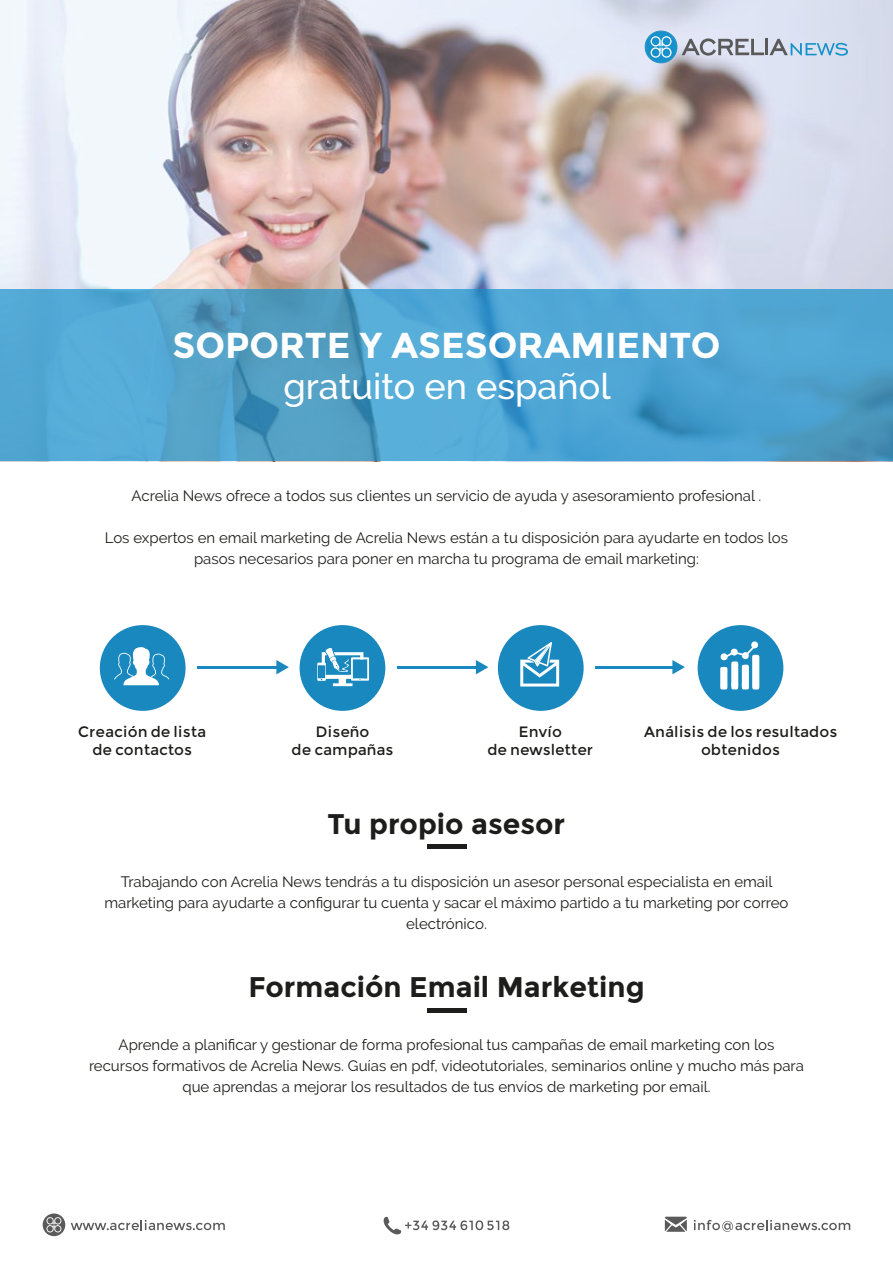
<style>
.page{position:relative;width:893px;height:1263px;background:#fff}
.page>*{position:absolute;margin:0;border:0;box-sizing:border-box;transform-origin:0 0}
.t1{font:700 36px "Montserrat";color:#fff}
.t2{font:500 36px "Raleway";color:#fff}
.t3{font:700 28.35px "Montserrat";color:#1d1d1b}
.t4{font:15px/21px "Raleway";color:#1d1d1b;text-align:center}
.t5{font:15px/18px "Montserrat";color:#1d1d1b;text-align:center}
</style>
<div class="page">
<img style="left:0;top:0;width:893px;height:461px">
<svg style="left:0;top:289px;width:893px;height:171px;background:#4fa4cf"></svg>
<hr style="left:397px;top:666px;width:82px;height:3px;background:#1988be">
<hr style="left:595px;top:666px;width:77px;height:3px;background:#1988be">
<hr style="left:197px;top:666px;width:83px;height:3px;background:#1988be">
<hr style="left:427px;top:845px;width:39px;height:4px;background:#1d1d1b">
<div style="left:100px;top:625px;width:86px;height:86px;background:#1988be;border-radius:50%"></div>
<div style="left:300px;top:625px;width:85px;height:86px;background:#1988be;border-radius:50%"></div>
<div style="left:498px;top:625px;width:86px;height:86px;background:#1988be;border-radius:50%"></div>
<div style="left:698px;top:625px;width:85px;height:86px;background:#1988be;border-radius:50%"></div>
<hr style="left:427px;top:1008px;width:39px;height:4px;background:#1d1d1b">
<svg style="left:276px;top:660px;width:13px;height:14px"></svg>
<svg style="left:476px;top:660px;width:12px;height:14px"></svg>
<svg style="left:672px;top:660px;width:13px;height:14px"></svg>
<svg style="left:520px;top:642px;width:39px;height:44px"></svg>
<svg style="left:720px;top:641px;width:39px;height:48px"></svg>
<svg style="left:114px;top:647px;width:55px;height:38px"></svg>
<svg style="left:317px;top:648px;width:52px;height:38px"></svg>
<svg style="left:645px;top:31px;width:32px;height:32px"></svg>
<div style="left:645px;top:31px;width:32px;height:32px;border:1px solid #3293c5;border-radius:50%"></div>
<svg style="left:651px;top:36px;width:20px;height:22px"></svg>
<svg style="left:682px;top:38px;width:166px;height:18px;background:#abb9c9"></svg>
<svg style="left:71px;top:1220px;width:154px;height:10px"></svg>
<svg style="left:694px;top:1220px;width:156px;height:12px"></svg>
<svg style="left:383px;top:1217px;width:126px;height:18px"></svg>
<svg style="left:665px;top:1217px;width:22px;height:15px"></svg>
<svg style="left:43px;top:1213px;width:22px;height:23px"></svg>
<h1 class="t1" style="left:172px;top:324px;width:550px">SOPORTE Y ASESORAMIENTO</h1>
<h1 class="t2" style="left:283px;top:365px;width:329px">gratuito en español</h1>
<p class="t4" style="left:132px;top:485px;width:631px">Acrelia News ofrece a todos sus clientes un servicio de ayuda y asesoramiento profesional .</p>
<p class="t4" style="left:105px;top:527px;width:685px">Los expertos en email marketing de Acrelia News están a tu disposición para ayudarte en todos los pasos necesarios para poner en marcha tu programa de email marketing:</p>
<p class="t5" style="left:78px;top:723px;width:129px">Creación de lista de contactos</p>
<p class="t5" style="left:292px;top:723px;width:103px">Diseño<br>de campañas</p>
<p class="t5" style="left:487px;top:723px;width:107px">Envío<br>de newsletter</p>
<p class="t5" style="left:644px;top:723px;width:195px">Análisis de los resultados obtenidos</p>
<h2 class="t3" style="left:328px;top:807px;width:239px">Tu propio asesor</h2>
<p class="t4" style="left:104px;top:871px;width:686px">Trabajando con Acrelia News tendrás a tu disposición un asesor personal especialista en email marketing para ayudarte a configurar tu cuenta y sacar el máximo partido a tu marketing por correo electrónico.</p>
<h2 class="t3" style="left:248px;top:970px;width:398px">Formación Email Marketing</h2>
<p class="t4" style="left:89px;top:1035px;width:716px">Aprende a planificar y gestionar de forma profesional tus campañas de email marketing con los recursos formativos de Acrelia News. Guías en pdf, videotutoriales, seminarios online y mucho más para que aprendas a mejorar los resultados de tus envíos de marketing por email.</p>
</div>
